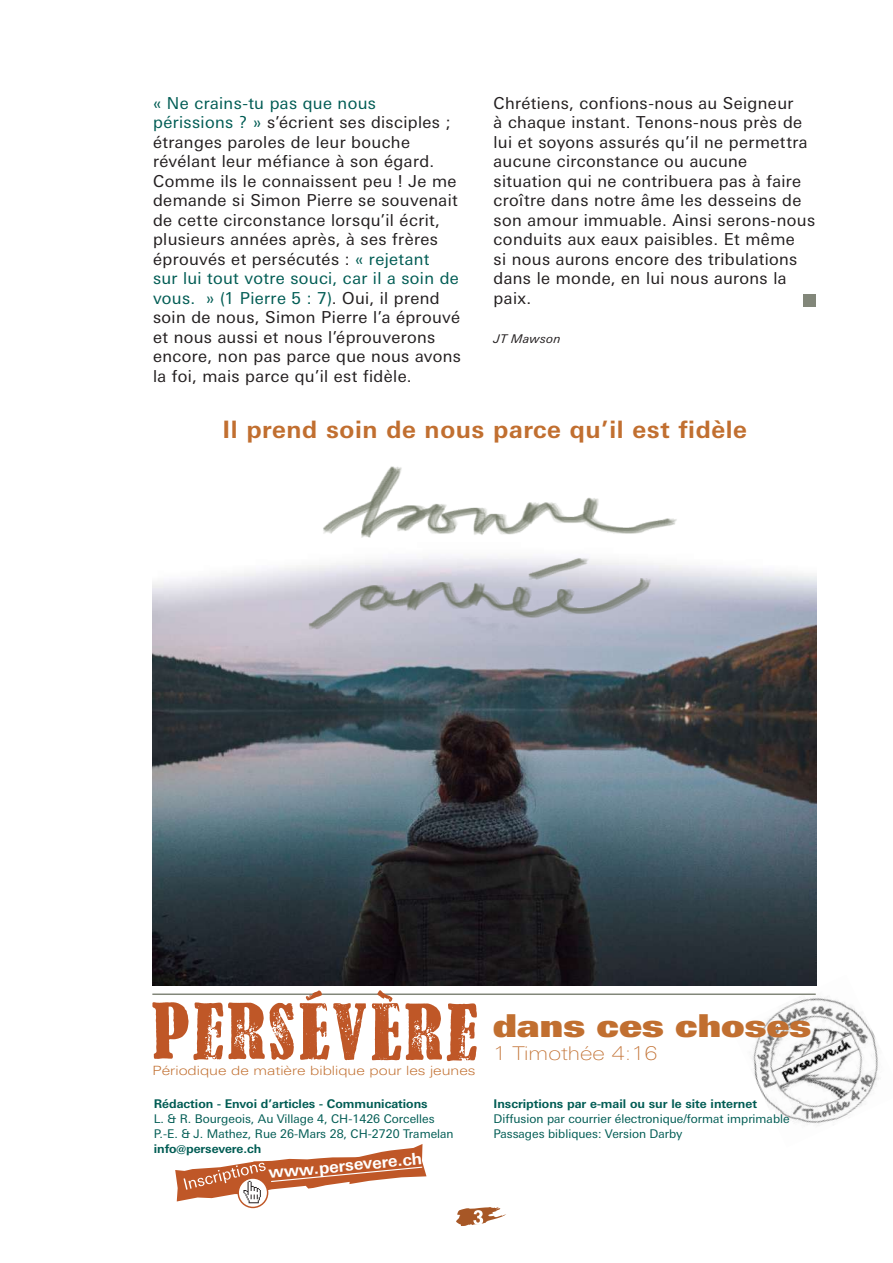
<style>
.page{position:relative;width:893px;height:1263px;background:#fff}
.page>*{position:absolute;margin:0;border:0;box-sizing:border-box;transform-origin:0 0}
.t1{font:31.5px "LT Univers Basic X Black";color:#c16f30}
.t2{font:700 24px "LT Univers Basic";letter-spacing:.025em;color:#c16f30}
.t3{font:100 18.9px "LT Univers Extd";color:#c16f30}
.t4{font:16.5px/19.5px "LT Univers Basic";letter-spacing:.025em;color:#231f20}
.t5{font:16.5px "LT Univers Basic";letter-spacing:.02em;color:#015c54}
.t6{font:700 16.5px "LT Univers Basic";color:#fff}
.t7{font:300 12.75px "LT Univers Extd";color:#c16f30}
.t8{font:12px/15px "LT Univers Basic";color:#015c54}
.t9{font:700 12px "LT Univers Basic";color:#015c54}
.t10{font:italic 12px "LT Univers Basic";letter-spacing:.035em;color:#231f20}
.s1{color:#015c54}
.s2{color:#231f20}
</style>
<div class="page">
<img style="left:152px;top:568px;width:664px;height:417px">
<img style="left:277px;top:466px;width:443px;height:165px">
<img style="left:731px;top:974px;width:148px;height:151px">
<hr style="left:152px;top:993px;width:664px;height:2px;background:#82877a">
<svg style="left:300px;top:990px;width:66px;height:70px"></svg>
<svg style="left:152px;top:1002px;width:142px;height:58px"></svg>
<svg style="left:372px;top:990px;width:105px;height:71px"></svg>
<svg style="left:175px;top:1144px;width:251px;height:64px"></svg>
<div style="left:803px;top:295px;width:13px;height:12px;background:#82877a"></div>
<hr style="left:77px;top:541px;width:268px;height:1px;background:#fff">
<svg style="left:456px;top:1207px;width:50px;height:19px"></svg>
<p class="t4" style="left:494px;top:93px;width:323px">Chrétiens, confions-nous au Seigneur<br>à chaque instant. Tenons-nous près de lui et soyons assurés qu i l’ ne permettra aucune circonstance ou aucune situation qui ne contribuera pas à faire croître dans notre âme les desseins de son amour immuable. Ainsi serons-nous conduits aux eaux paisibles. Et même<br>si nous aurons encore des tribulations dans le monde, en lui nous aurons la paix.</p>
<p class="t10" style="left:494px;top:331px;width:69px">JT Mawson</p>
<p class="t5" style="left:153px;top:94px;width:224px">« Ne crains-tu pas que nous</p>
<p class="t4" style="left:153px;top:113px;width:299px"><span class="s1">périssions ? »</span> ’s écrient ses disciples ;</p>
<p class="t4" style="left:153px;top:132px;width:258px">étranges paroles de leur bouche</p>
<p class="t4" style="left:153px;top:152px;width:283px">révélant leur méfiance à son égard.</p>
<p class="t4" style="left:153px;top:171px;width:305px">Comme ils le connaissent peu ! Je me</p>
<p class="t4" style="left:153px;top:191px;width:306px">demande si Simon Pierre se souvenait</p>
<p class="t4" style="left:153px;top:210px;width:289px">de cette circonstance lorsqu i l’ écrit,</p>
<p class="t4" style="left:153px;top:230px;width:286px">plusieurs années après à, ses frères</p>
<p class="t4" style="left:153px;top:249px;width:278px">éprouvés et persécutés : <span class="s1">« rejetant</span></p>
<p class="t5" style="left:153px;top:269px;width:307px">sur lui tout votre souci, car ail soin de</p>
<p class="t5" style="left:206px;top:289px;width:235px">» (1 Pierre 5 7: <span class="s2">.</span>) <span class="s2">Oui il, prend</span></p>
<p class="t5" style="left:153px;top:289px;width:44px">vous.</p>
<p class="t4" style="left:153px;top:308px;width:309px">soin de nous, Simon Pierre a’l éprouvé et nous aussi et nous ’l éprouverons encore, non pas parce que nous avons la foi, mais parce qu i l’ est fidèle.</p>
<h2 class="t2" style="left:223px;top:415px;width:526px">Il prend soin de nous parce qu’il est fidèle</h2>
<p class="t7" style="left:153px;top:1063px;width:324px">Périodique de matière biblique pour les jeunes</p>
<p class="t9" style="left:154px;top:1096px;width:275px">Rédaction - Envoi d’articles - Communications</p>
<p class="t8" style="left:154px;top:1111px;width:301px">.L &amp; R. Bourgeois, Au Village 4, CH-1426 Corcelles<br>P.-E. &amp; .J Mathez, Rue 26-Mars 28, CH-2720 Tramelan</p>
<p class="t9" style="left:186px;top:1141px;width:77px">persevere.ch</p>
<p class="t9" style="left:154px;top:1141px;width:24px">info</p>
<p class="t9" style="left:177px;top:1143px;width:11px">@</p>
<p class="t6" style="left:268px;top:1162px;width:156px;rotate:-5deg">www.persevere.ch</p>
<h1 class="t1" style="left:493px;top:1005px;width:320px">dans ces choses</h1>
<p class="t3" style="left:493px;top:1043px;width:166px">1 Timothée 4:16</p>
<p class="t9" style="left:493px;top:1096px;width:265px">Inscriptions par -e mail ou sur le site internet</p>
<p class="t8" style="left:493px;top:1111px;width:298px">Diffusion par courrier électronique/format imprimable<br>Passages bibliques: Version Darby</p>
</div>
